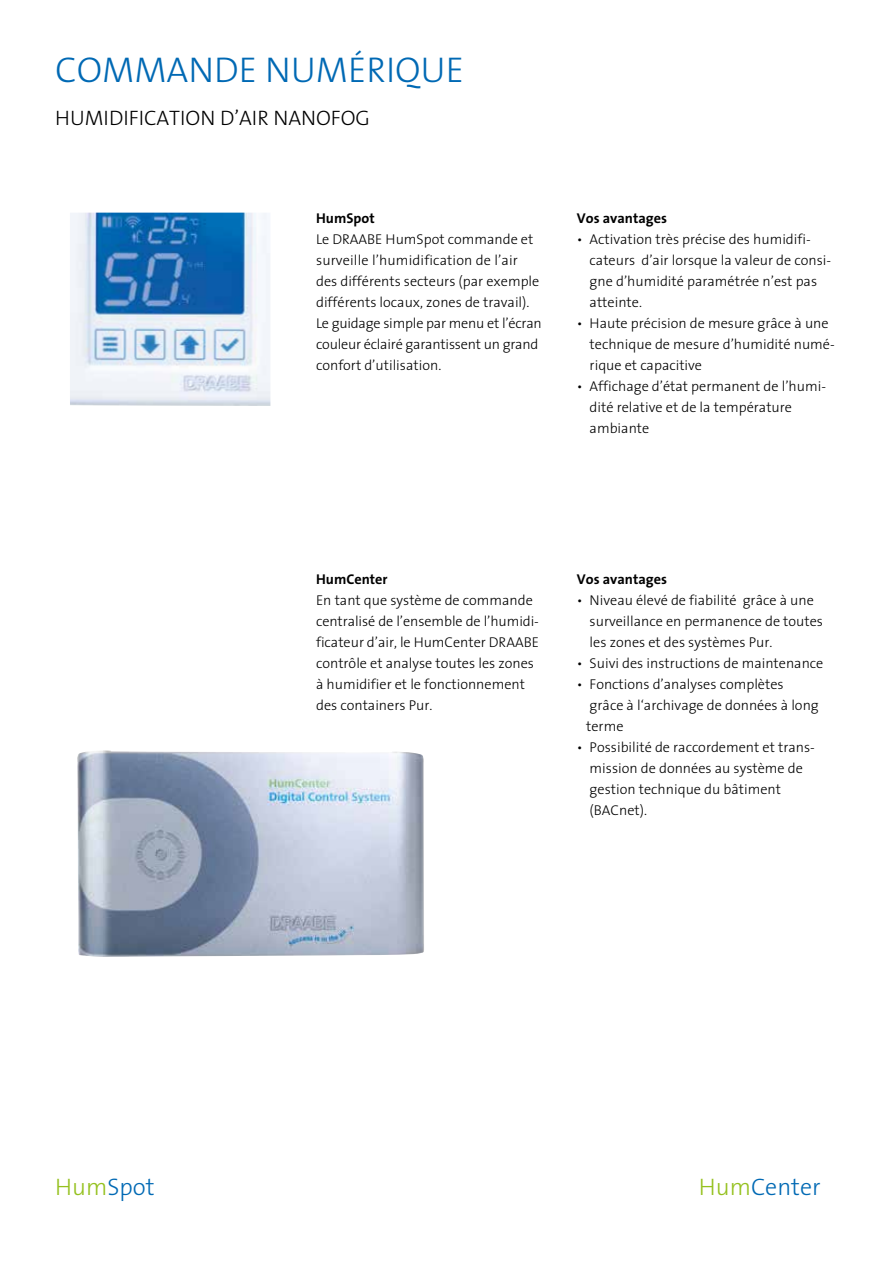
<style>
.page{position:relative;width:893px;height:1263px;background:#fff}
.page>*{position:absolute;margin:0;border:0;box-sizing:border-box;transform-origin:0 0}
.t1{font:300 36px "The Sans";color:#0069b4}
.t2{font:300 24px "The Sans";color:#0069b4}
.t3{font:300 21px "The Sans";color:#000}
.t4{font:300 14.25px/21px "The Sans";color:#000}
.t5{font:700 14.25px "The Sans";color:#000}
.s1{color:#95c11f}
</style>
<div class="page">
<img style="left:77px;top:750px;width:347px;height:207px">
<img style="left:70px;top:213px;width:200px;height:193px">
<h1 class="t1" style="left:55px;top:40px;width:410px">COMMANDE NUMÉRIQUE</h1>
<h3 class="t3" style="left:55px;top:100px;width:316px">HUMIDIFICATION D’AIR NANOFOG</h3>
<p class="t5" style="left:316px;top:206px;width:60px">HumSpot</p>
<p class="t4" style="left:316px;top:228px;width:227px">Le DRAABE HumSpot commande et surveille l’humidification de l’air des différents secteurs (par exemple différents locaux, zones de travail).<br>Le guidage simple par menu et l’écran couleur éclairé garantissent un grand confort d’utilisation.</p>
<p class="t5" style="left:577px;top:206px;width:92px">Vos avantages</p>
<p class="t4" style="left:590px;top:228px;width:243px;text-indent:-13px">• Activation très précise des humidifi&shy;cateurs d’air lorsque la valeur de consi&shy;gne d’humidité paramétrée n’est pas atteinte.</p>
<p class="t4" style="left:590px;top:312px;width:247px;text-indent:-13px">• Haute précision de mesure grâce à une technique de mesure d’humidité numé&shy;rique et capacitive</p>
<p class="t4" style="left:590px;top:375px;width:238px;text-indent:-13px">• Affichage d’état permanent de l’humi&shy;dité relative et de la température ambiante</p>
<p class="t5" style="left:316px;top:568px;width:73px">HumCenter</p>
<p class="t4" style="left:316px;top:589px;width:224px">En tant que système de commande centralisé de l’ensemble de l’humidi&shy;ficateur d’air, le HumCenter DRAABE contrôle et analyse toutes les zones à humidifier et le fonctionnement des containers Pur.</p>
<p class="t5" style="left:577px;top:568px;width:92px">Vos avantages</p>
<p class="t4" style="left:590px;top:590px;width:235px;text-indent:-13px">• Niveau élevé de fiabilité grâce à une surveillance en permanence de toutes les zones et des systèmes Pur.</p>
<p class="t4" style="left:577px;top:653px;width:248px">• Suivi des instructions de maintenance</p>
<p class="t4" style="left:586px;top:674px;width:234px;text-indent:-9px">• Fonctions d’analyses complètes grâce à l‘archivage de données à long terme</p>
<p class="t4" style="left:590px;top:737px;width:227px;text-indent:-13px">• Possibilité de raccordement et trans&shy;mission de données au système de gestion technique du bâtiment (BACnet).</p>
<h2 class="t2" style="left:55px;top:1167px;width:101px"><span class="s1">Hum</span>Spot</h2>
<h2 class="t2" style="left:699px;top:1167px;width:123px"><span class="s1">Hum</span>Center</h2>
</div>
